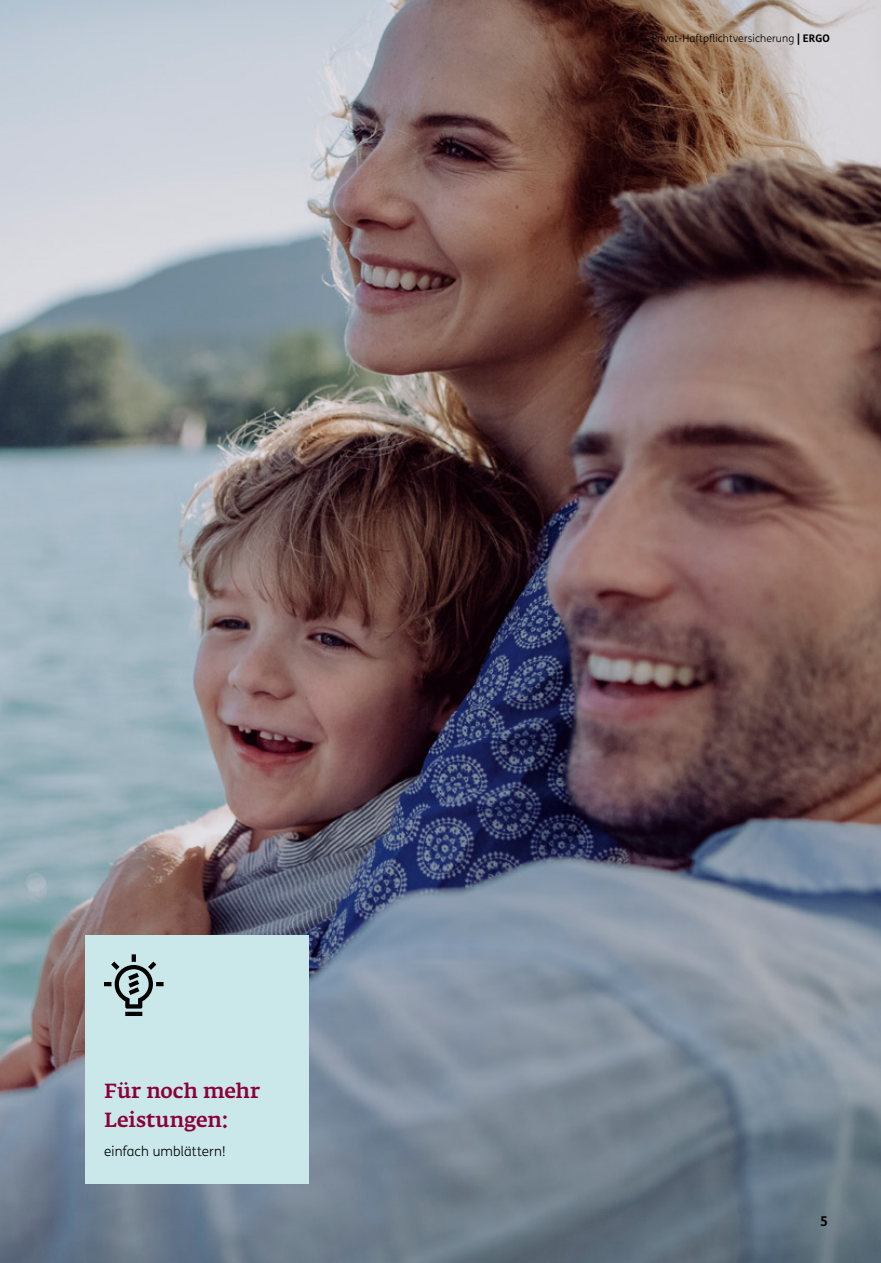
<style>
.page{position:relative;width:881px;height:1263px;background:#fff}
.page>*{position:absolute;margin:0;border:0;box-sizing:border-box;transform-origin:0 0}
.t1{font:500 20.25px/28.7px "Fedra Serif A Pro";color:#8c0038}
.t2{font:300 13.5px "FS Me";letter-spacing:.005em;color:#000}
.t3{font:700 13.5px "FS Me";color:#000}
.t4{font:300 10.5px "FS Me";letter-spacing:.01em;color:#000}
.s1{font-weight:700}
</style>
<div class="page">
<img style="left:0;top:0;width:880px;height:1263px">
<div style="left:85px;top:935px;width:224px;height:249px;background:#cae7ea"></div>
<svg style="left:104px;top:954px;width:59px;height:62px"></svg>
<p class="t4" style="left:651px;top:31px;width:180px">Privat-Haftpflichtversicherung <span class="s1">| ERGO</span></p>
<h1 class="t1" style="left:104px;top:1077px;width:157px">Für noch mehr<br>Leistungen:</h1>
<p class="t2" style="left:104px;top:1142px;width:123px">einfach umblättern!</p>
<p class="t3" style="left:819px;top:1211px;width:9px">5</p>
</div>
